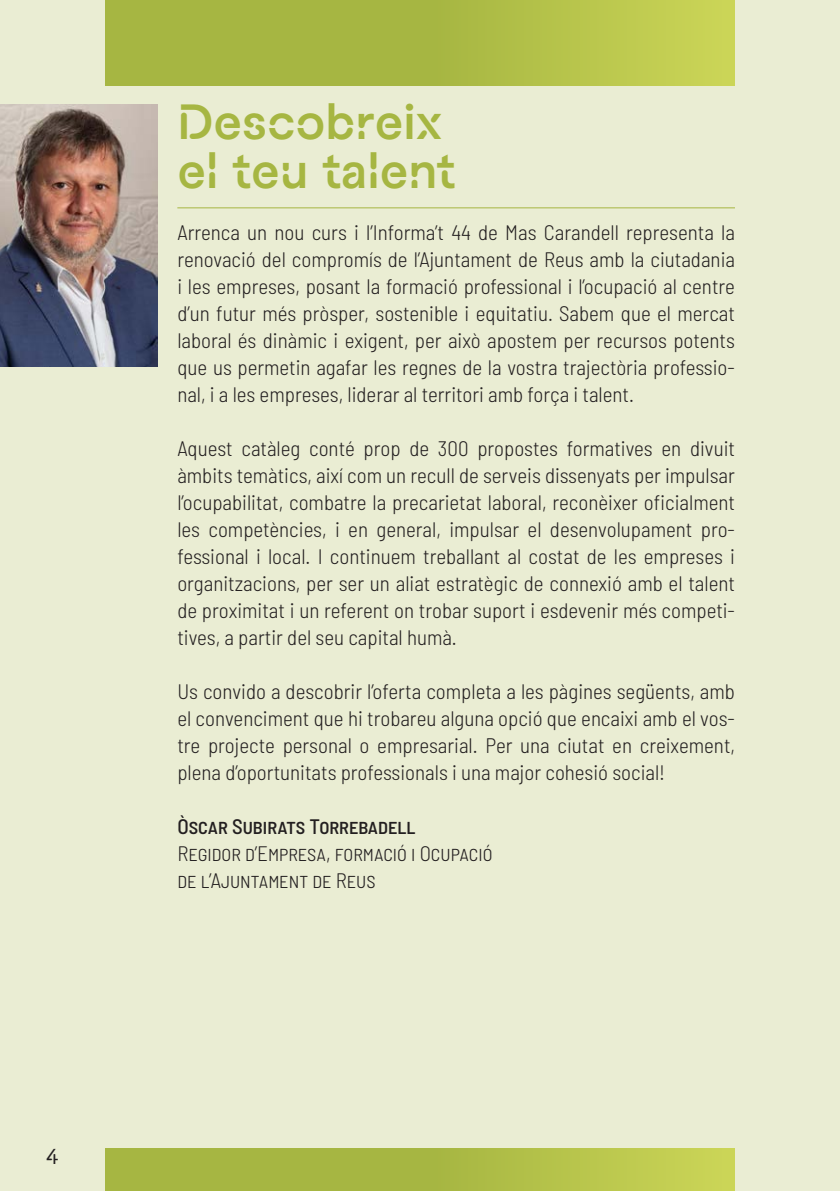
<style>
.page{position:relative;width:840px;height:1191px;background:#fff}
.page>*{position:absolute;margin:0;border:0;box-sizing:border-box;transform-origin:0 0}
.titol{font:600 48px/48px "Macan Stencil";color:#a6b642}
.text_corrent{font:300 semi-condensed 21px/27px "Barlow";color:#231f20;text-align:justify}
.text_corrent-2{font:500 semi-condensed 21px "Barlow";color:#231f20}
.t1{font:21px "Macan Stencil";color:#231f20}
</style>
<div class="page">
<div style="left:0;top:0;width:839px;height:1191px;background:#eaedd3"></div>
<div style="left:105px;top:0;width:629px;height:85px;background:#a6b642"></div>
<div style="left:105px;top:1148px;width:629px;height:43px;background:#a6b642"></div>
<hr style="left:177px;top:207px;width:557px;height:1px;background:#a6b642">
<img style="left:0;top:105px;width:157px;height:261px">
<div style="left:420px;top:1148px;width:314px;height:43px;background:linear-gradient(to right,#a4b541,#ccd657)"></div>
<div style="left:420px;top:0;width:314px;height:85px;background:linear-gradient(to right,#a4b541,#ccd657)"></div>
<p class="t1" style="left:46px;top:1144px;width:15px">4</p>
<p class="titol" style="left:177px;top:96px;width:279px">Descobreix el teu talent</p>
<p class="text_corrent" style="left:177px;top:217px;width:559px">Arrenca un nou curs i l’Informa’t 44 de Mas Carandell representa la renovació del compromís de l’Ajuntament de Reus amb la ciutadania i les empreses, posant la formació professional i l’ocupació al centre d’un futur més pròsper, sostenible i equitatiu. Sabem que el mercat laboral és dinàmic i exigent, per això apostem per recursos potents que us permetin agafar les regnes de la vostra trajectòria professio&shy;nal, i a les empreses, liderar al territori amb força i talent.</p>
<p class="text_corrent" style="left:177px;top:433px;width:559px">Aquest catàleg conté prop de 300 propostes formatives en divuit àmbits temàtics, així com un recull de serveis dissenyats per impulsar l’ocupabilitat, combatre la precarietat laboral, reconèixer oficialment les competències, i en general, impulsar el desenvolupament pro&shy;fessional i local. I continuem treballant al costat de les empreses i organitzacions, per ser un aliat estratègic de connexió amb el talent de proximitat i un referent on trobar suport i esdevenir més competi&shy;tives, a partir del seu capital humà.</p>
<p class="text_corrent" style="left:177px;top:676px;width:559px">Us convido a descobrir l’oferta completa a les pàgines següents, amb el convenciment que hi trobareu alguna opció que encaixi amb el vos&shy;tre projecte personal o empresarial. Per una ciutat en creixement, plena d’oportunitats professionals i una major cohesió social!</p>
<p class="text_corrent-2" style="left:177px;top:811px;width:239px">Òscar Subirats Torrebadell</p>
<p class="text_corrent" style="left:177px;top:838px;width:316px">Regidor d’Empresa, formació i Ocupació</p>
<p class="text_corrent" style="left:177px;top:865px;width:199px">de l’Ajuntament de Reus</p>
</div>
